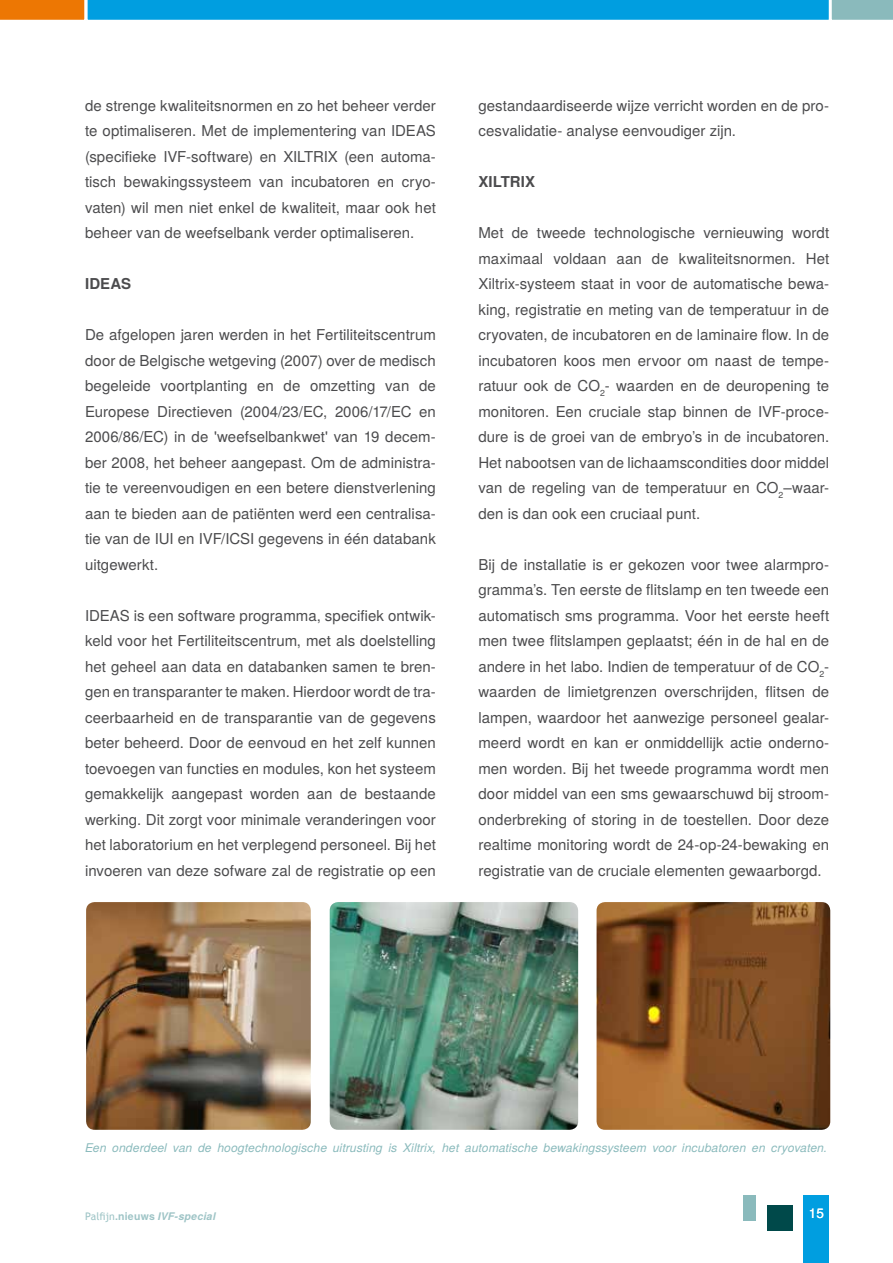
<style>
.page{position:relative;width:893px;height:1263px;background:#fff}
.page>*{position:absolute;margin:0;border:0;box-sizing:border-box;transform-origin:0 0}
.t1{font:15px/25.5px "Te X Gyre Heros";letter-spacing:.005em;color:#4b4b4d;text-align:justify}
.t2{font:700 15px "Te X Gyre Heros";letter-spacing:.005em;color:#4b4b4d}
.t3{font:13.5px "Te X Gyre Heros";color:#fff}
.t4{font:italic 12px "Te X Gyre Heros";letter-spacing:.01em;color:#8ababc}
.t5{font:italic 700 10.5px "Te X Gyre Heros";letter-spacing:.02em;color:#9ec4c6}
.s1{font-family:"Trebuchet MS";font-weight:400;font-style:normal}
.s2{font-style:normal}
</style>
<div class="page">
<svg style="left:0;top:0;width:893px;height:20px;background:#249ec9"></svg>
<div style="left:804px;top:1195px;width:25px;height:68px;background:#009ee0"></div>
<div style="left:767px;top:1205px;width:26px;height:26px;background:#00494a"></div>
<div style="left:743px;top:1195px;width:13px;height:25px;background:#8ababc"></div>
<img style="left:330px;top:902px;width:248px;height:228px">
<img style="left:86px;top:902px;width:225px;height:228px">
<img style="left:597px;top:902px;width:233px;height:228px">
<p class="t1" style="left:85px;top:91px;width:352px">de strenge kwaliteitsnormen en zo het beheer verder te optimaliseren. Met de implementering van IDEAS (specifieke IVF-software) en XILTRIX (een automa&shy;tisch bewakingssysteem van incubatoren en cryo&shy;vaten) wil men niet enkel de kwaliteit, maar ook het beheer van de weefselbank verder optimaliseren.</p>
<p class="t2" style="left:85px;top:272px;width:48px">IDEAS</p>
<p class="t1" style="left:85px;top:321px;width:352px">De afgelopen jaren werden in het Fertiliteitscentrum door de Belgische wetgeving (2007) over de medisch begeleide voortplanting en de omzetting van de Europese Directieven (2004/23/EC, 2006/17/EC en 2006/86/EC) in de 'weefselbankwet' van 19 decem&shy;ber 2008, het beheer aangepast. Om de administra&shy;tie te vereenvoudigen en een betere dienstverlening aan te bieden aan de patiënten werd een centralisa&shy;tie van de IUI en IVF/ICSI gegevens in één databank uitgewerkt.</p>
<p class="t1" style="left:85px;top:601px;width:352px">IDEAS is een software programma, specifiek ontwik&shy;keld voor het Fertiliteitscentrum, met als doelstelling het geheel aan data en databanken samen te bren&shy;gen en transparanter te maken. Hierdoor wordt de tra&shy;ceerbaarheid en de transparantie van de gegevens beter beheerd. Door de eenvoud en het zelf kunnen toevoegen van functies en modules, kon het systeem gemakkelijk aangepast worden aan de bestaande werking. Dit zorgt voor minimale veranderingen voor het laboratorium en het verplegend personeel. Bij het invoeren van deze sofware zal de registratie op een</p>
<p class="t1" style="left:478px;top:91px;width:352px">gestandaardiseerde wijze verricht worden en de pro&shy;cesvalidatie- analyse eenvoudiger zijn.</p>
<p class="t2" style="left:478px;top:170px;width:58px">XILTRIX</p>
<p class="t1" style="left:478px;top:219px;width:352px">Met de tweede technologische vernieuwing wordt maximaal voldaan aan de kwaliteitsnormen. Het Xiltrix-systeem staat in voor de automatische bewa&shy;king, registratie en meting van de temperatuur in de cryovaten, de incubatoren en de laminaire flow. In de incubatoren koos men ervoor om naast de tempe&shy;ratuur ook de CO<sub>2</sub>- waarden en de deuropening te monitoren. Een cruciale stap binnen de IVF-proce&shy;dure is de groei van de embryo’s in de incubatoren.<br>Het nabootsen van de lichaamscondities door middel van de regeling van de temperatuur en CO<sub>2</sub>–waar&shy;den is dan ook een cruciaal punt.</p>
<p class="t1" style="left:478px;top:550px;width:352px">Bij de installatie is er gekozen voor twee alarmpro&shy;gramma’s. Ten eerste de flitslamp en ten tweede een automatisch sms programma. Voor het eerste heeft men twee flitslampen geplaatst; één in de hal en de andere in het labo. Indien de temperatuur of de CO<sub>2</sub>- waarden de limietgrenzen overschrijden, flitsen de lampen, waardoor het aanwezige personeel gealar&shy;meerd wordt en kan er onmiddellijk actie onderno&shy;men worden. Bij het tweede programma wordt men door middel van een sms gewaarschuwd bij stroom&shy;onderbreking of storing in de toestellen. Door deze realtime monitoring wordt de 24-op-24-bewaking en registratie van de cruciale elementen gewaarborgd.</p>
<p class="t4" style="left:85px;top:1139px;width:744px">Een onderdeel van de hoogtechnologische uitrusting is Xiltrix, het automatische bewakingssysteem voor incubatoren en cryovaten.</p>
<p class="t5" style="left:85px;top:1208px;width:132px"><span class="s1">Palfijn</span><span class="s2">.nieuws</span> IVF-special</p>
<p class="t3" style="left:809px;top:1202px;width:17px">15</p>
</div>
